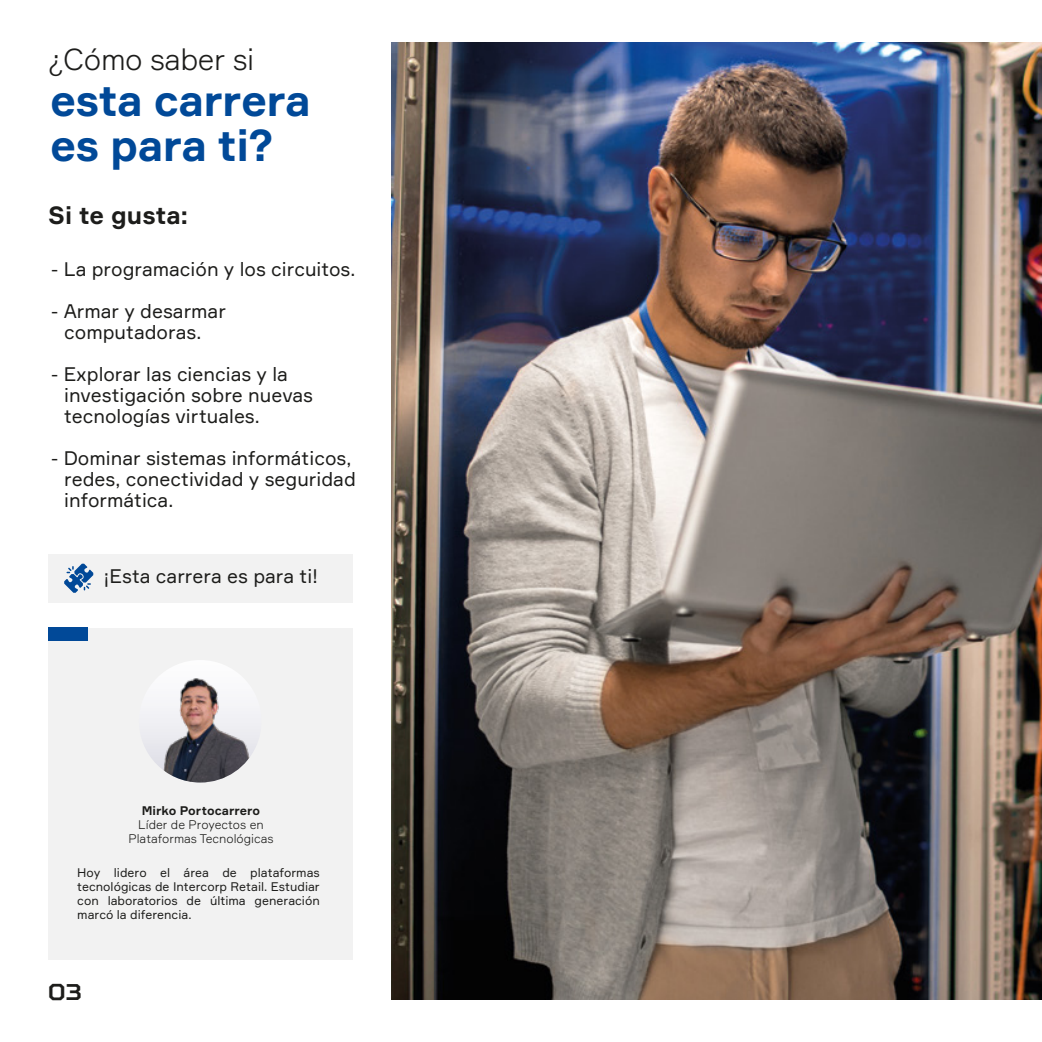
<style>
.page{position:relative;width:1042px;height:1042px;background:#fff}
.page>*{position:absolute;margin:0;border:0;box-sizing:border-box;transform-origin:0 0}
.t1{font:700 43.75px/45.5px "Formular";letter-spacing:-.015em;color:#014998}
.t2{font:300 29.75px "Formular";letter-spacing:-.015em;color:#1d1d1b}
.t3{font:700 24.5px "Formular";color:#1d1d1b}
.t4{font:700 22.75px "TT Squares";color:#1d1d1b}
.t5{font:19.25px/21px "Formular";color:#1d1d1b}
.t6{font:12.25px/14px "Formular";color:#1d1d1b;text-align:justify}
.t7{font:300 12.25px/14px "Formular";color:#1d1d1b;text-align:center}
.t8{font:700 12.25px "Formular";color:#1d1d1b}
</style>
<div class="page">
<div style="left:48px;top:628px;width:305px;height:331px;background:#f2f2f2"></div>
<div style="left:48px;top:554px;width:305px;height:48px;background:#f2f2f2"></div>
<svg style="left:64px;top:564px;width:29px;height:29px"></svg>
<div style="left:48px;top:628px;width:40px;height:13px;background:#014998"></div>
<img style="left:392px;top:42px;width:650px;height:957px">
<svg style="left:139px;top:660px;width:122px;height:122px"></svg>
<img style="left:156px;top:676px;width:101px;height:106px">
<h2 class="t2" style="left:48px;top:42px;width:208px">¿Cómo saber si</h2>
<h1 class="t1" style="left:50px;top:77px;width:262px">esta carrera es para ti?</h1>
<p class="t3" style="left:48px;top:200px;width:141px">Si te gusta:</p>
<p class="t5" style="left:51px;top:258px;width:306px">- La programación y los circuitos.</p>
<p class="t5" style="left:64px;top:300px;width:163px;text-indent:-13px">- Armar y desarmar computadoras.</p>
<p class="t5" style="left:64px;top:363px;width:250px;text-indent:-13px">- Explorar las ciencias y la investigación sobre nuevas tecnologías virtuales.</p>
<p class="t5" style="left:64px;top:447px;width:293px;text-indent:-13px">- Dominar sistemas informáticos, redes, conectividad y seguridad informática.</p>
<p class="t5" style="left:104px;top:565px;width:216px">¡Esta carrera es para ti!</p>
<p class="t8" style="left:142px;top:803px;width:120px">Mirko Portocarrero</p>
<p class="t7" style="left:128px;top:817px;width:147px">Líder de Proyectos en<br>Plataformas Tecnológicas</p>
<p class="t6" style="left:77px;top:865px;width:244px">Hoy lidero el área de plataformas tecnológicas de Intercorp Retail. Estudiar con laboratorios de última generación marcó la diferencia.</p>
<p class="t4" style="left:48px;top:977px;width:36px">03</p>
</div>
